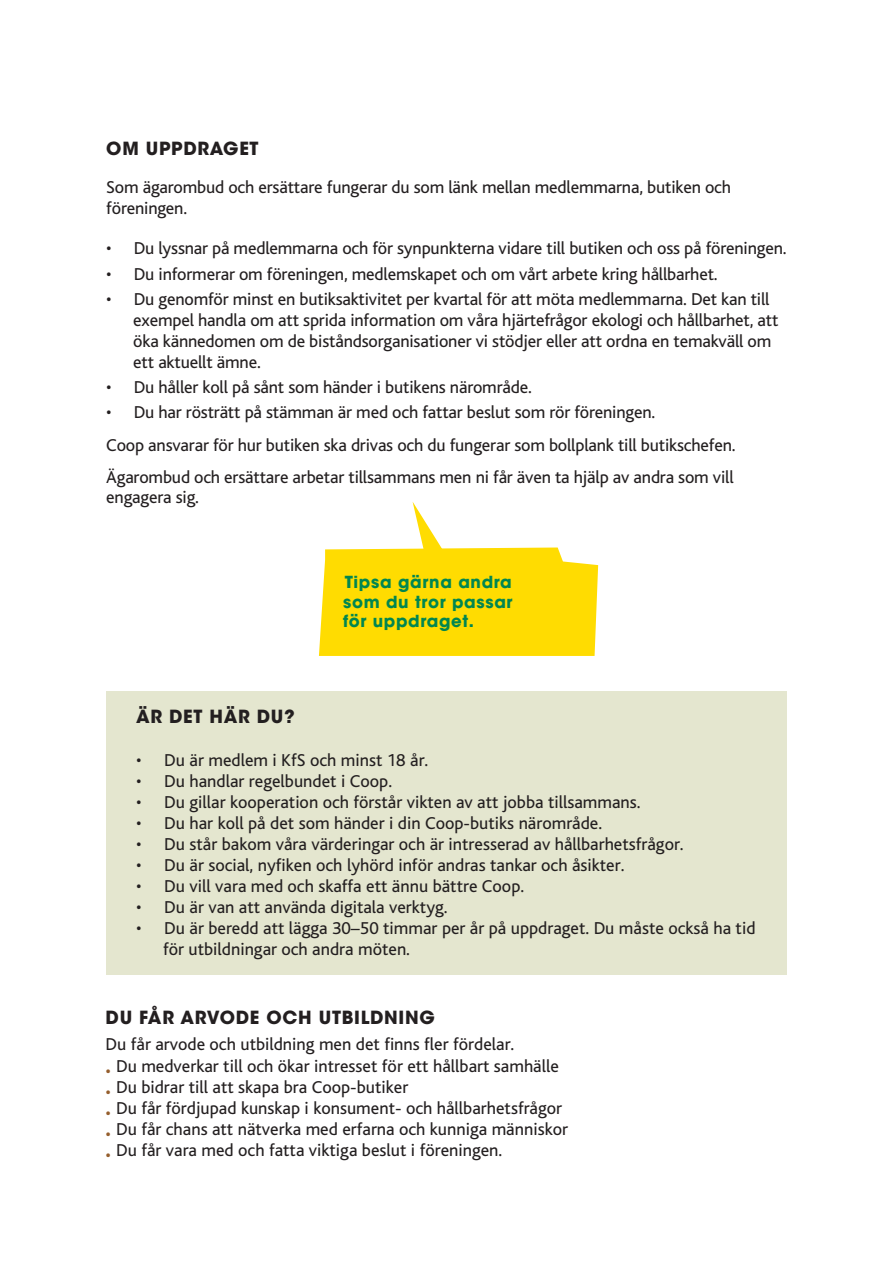
<style>
.page{position:relative;width:893px;height:1263px;background:#fff}
.page>*{position:absolute;margin:0;border:0;box-sizing:border-box;transform-origin:0 0}
.Bröd{font:18px/21px "Bliss";letter-spacing:-.01em;color:#231f20}
.rubb{font:700 18px "ITC Avant Garde Std";letter-spacing:.04em;color:#231f20}
.t1{font:700 16.5px/19.5px "ITC Avant Garde Std";letter-spacing:.04em;color:#008650;text-align:justify}
.s1{color:#955e2d}
</style>
<div class="page">
<div style="left:106px;top:691px;width:681px;height:284px;background:#e4e6cf"></div>
<svg style="left:319px;top:502px;width:279px;height:154px"></svg>
<p class="rubb" style="left:106px;top:137px;width:154px">OM UPPDRAGET</p>
<p class="Bröd" style="left:106px;top:177px;width:626px">Som ägarombud och ersättare fungerar du som länk mellan medlemmarna, butiken och föreningen.</p>
<p class="Bröd" style="left:106px;top:238px;width:682px">• Du lyssnar på medlemmarna och för synpunkterna vidare till butiken och oss på föreningen.</p>
<p class="Bröd" style="left:106px;top:263px;width:613px">• Du informerar om föreningen, medlemskapet och om vårt arbete kring hållbarhet.</p>
<p class="Bröd" style="left:133px;top:289px;width:647px;text-indent:-27px">• Du genomför minst en butiksaktivitet per kvartal för att möta medlemmarna. Det kan till exempel handla om att sprida information om våra hjärtefrågor ekologi och hållbarhet, att öka kännedomen om de biståndsorganisationer vi stödjer eller att ordna en temakväll om ett aktuellt ämne.</p>
<p class="Bröd" style="left:106px;top:377px;width:427px">• Du håller koll på sånt som händer i butikens närområde.</p>
<p class="Bröd" style="left:106px;top:402px;width:550px">• Du har rösträtt på stämman är med och fattar beslut som rör föreningen.</p>
<p class="Bröd" style="left:106px;top:435px;width:631px">Coop ansvarar för hur butiken ska drivas och du fungerar som bollplank till butikschefen.</p>
<p class="Bröd" style="left:106px;top:468px;width:629px;line-height:19.5px">Ägarombud och ersättare arbetar tillsammans men ni får även ta hjälp av andra som vill engagera sig.</p>
<p class="t1" style="left:343px;top:572px;width:171px">Tipsa gärna andra som du tror passar för uppdraget.</p>
<p class="rubb" style="left:136px;top:705px;width:160px">ÄR DET HÄR DU?</p>
<p class="Bröd" style="left:136px;top:750px;width:294px">• Du är medlem i KfS och minst 18 år.</p>
<p class="Bröd" style="left:136px;top:771px;width:258px">• Du handlar regelbundet i Coop.</p>
<p class="Bröd" style="left:136px;top:792px;width:506px">• Du gillar kooperation och förstår vikten av att jobba tillsammans.</p>
<p class="Bröd" style="left:136px;top:813px;width:468px">• Du har koll på det som händer i din Coop-butiks närområde.</p>
<p class="Bröd" style="left:136px;top:834px;width:549px">• Du står bakom våra värderingar och är intresserad av hållbarhetsfrågor.</p>
<p class="Bröd" style="left:136px;top:855px;width:490px">• Du är social, nyfiken och lyhörd inför andras tankar och åsikter.</p>
<p class="Bröd" style="left:136px;top:876px;width:390px">• Du vill vara med och skaffa ett ännu bättre Coop.</p>
<p class="Bröd" style="left:136px;top:897px;width:313px">• Du är van att använda digitala verktyg.</p>
<p class="Bröd" style="left:163px;top:918px;width:594px;text-indent:-27px">• Du är beredd att lägga 30–50 timmar per år på uppdraget. Du måste också ha tid för utbildningar och andra möten.</p>
<p class="rubb" style="left:106px;top:1005px;width:331px">DU FÅR ARVODE OCH UTBILDNING</p>
<p class="Bröd" style="left:106px;top:1033px;width:410px">Du får arvode och utbildning men det finns fler fördelar.</p>
<p class="Bröd" style="left:106px;top:1056px;width:455px"><span class="s1">•</span> Du medverkar till och ökar intresset för ett hållbart samhälle</p>
<p class="Bröd" style="left:106px;top:1077px;width:304px"><span class="s1">•</span> Du bidrar till att skapa bra Coop-butiker</p>
<p class="Bröd" style="left:106px;top:1098px;width:458px"><span class="s1">•</span> Du får fördjupad kunskap i konsument- och hållbarhetsfrågor</p>
<p class="Bröd" style="left:106px;top:1119px;width:464px"><span class="s1">•</span> Du får chans att nätverka med erfarna och kunniga människor</p>
<p class="Bröd" style="left:106px;top:1140px;width:398px"><span class="s1">•</span> Du får vara med och fatta viktiga beslut i föreningen.</p>
</div>
